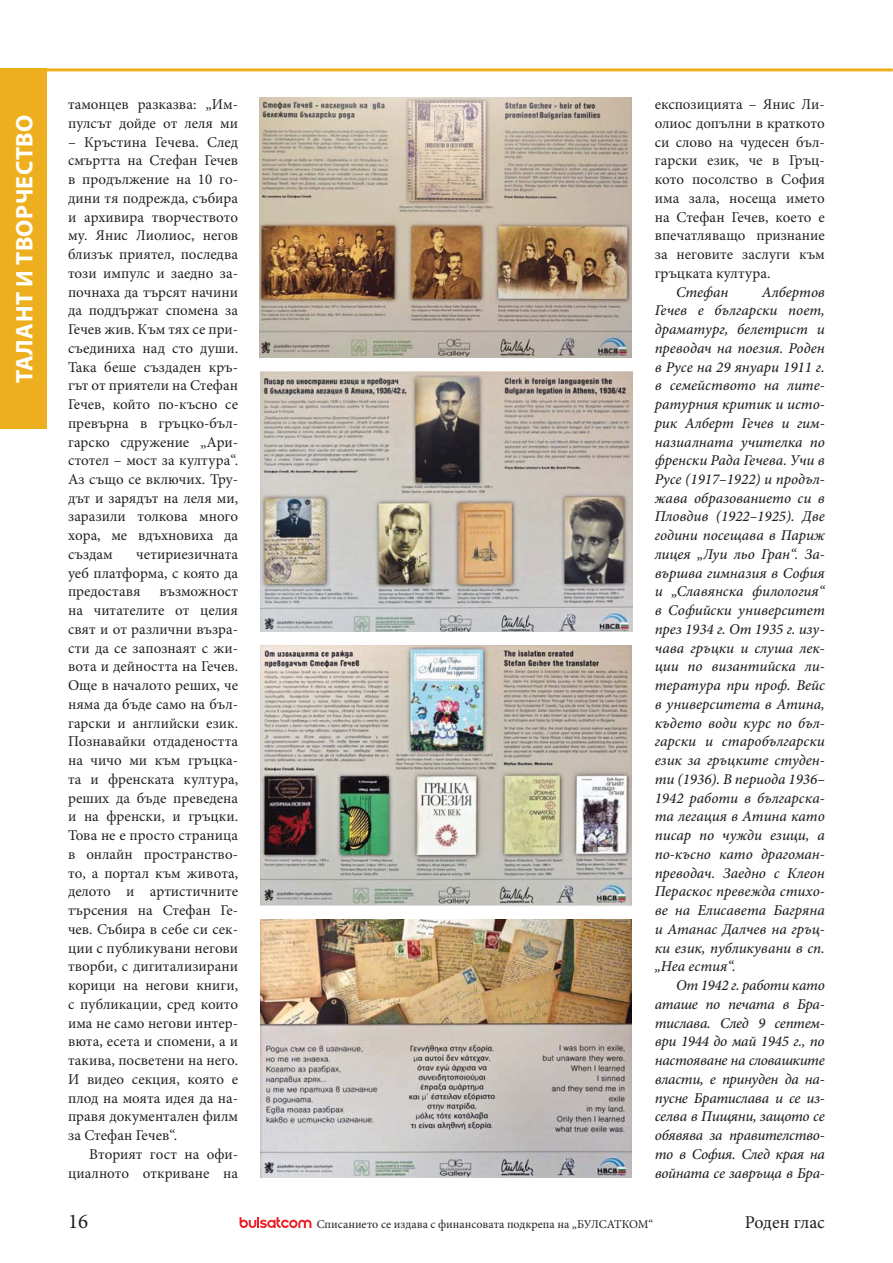
<style>
.page{position:relative;width:893px;height:1263px;background:#fff}
.page>*{position:absolute;margin:0;border:0;box-sizing:border-box;transform-origin:0 0}
.t1{font:700 24px "Myriad Pro";letter-spacing:.02em;color:#fff}
.t2{font:21px "Minion Pro";color:#231f20}
.t3{font:18px "Minion Pro";letter-spacing:-.005em;color:#231f20}
.t4{font:15px/18.8px "Minion Pro";color:#231f20;text-align:justify}
.t5{font:italic 500 15px/18.8px "Minion Pro";letter-spacing:-.015em;color:#231f20;text-align:justify}
.t6{font:12px "Minion Pro";color:#231f20}
</style>
<div class="page">
<svg style="left:240px;top:1217px;width:71px;height:11px"></svg>
<hr style="left:0;top:68px;width:893px;height:3px;background:#eeaf1f">
<div style="left:0;top:68px;width:47px;height:361px;background:#eeaf1f"></div>
<img style="left:260px;top:919px;width:371px;height:259px">
<img style="left:260px;top:645px;width:372px;height:260px">
<img style="left:259px;top:97px;width:373px;height:261px">
<img style="left:260px;top:372px;width:373px;height:259px">
<h1 class="t1" style="left:10px;top:383px;width:270px;rotate:-90deg">ТАЛАНТ И ТВОРЧЕСТВО</h1>
<p class="t4" style="left:68px;top:95px;width:172px">тамонцев разказва: „Им&shy;пулсът дойде от леля ми</p>
<p class="t4" style="left:68px;top:132px;width:172px">– Кръстина Гечева. След смъртта на Стефан Гечев в продължение на 10 го&shy;дини тя подрежда, събира и архивира творчеството му. Янис Лиолиос, негов близък приятел, последва този импулс и заедно за&shy;почнаха да търсят начини да поддържат спомена за Гечев жив. Към тях се при&shy;съединиха над сто души.<br>Така беше създаден кръ&shy;гът от приятели на Стефан Гечев, който по-късно се превърна в гръцко-бъл&shy;гарско сдружение „Ари&shy;стотел – мост за култура“.<br>Аз също се включих. Тру&shy;дът и зарядът на леля ми, заразили толкова много хора, ме вдъхновиха да създам</p>
<p class="t4" style="left:68px;top:544px;width:172px;text-indent:68px">четириезичната уеб платформа, с която да предоставя</p>
<p class="t4" style="left:68px;top:582px;width:172px;text-indent:91px">възможност на читателите от целия свят и от различни възра&shy;сти да се запознаят с жи&shy;вота и дейността на Гечев.<br>Още в началото реших, че няма да бъде само на бъл&shy;гарски и английски език.<br>Познавайки отдадеността на чичо ми към гръцка&shy;та и френската култура, реших да бъде преведена и на френски, и гръцки.<br>Това не е просто страница в онлайн пространство&shy;то, а портал към живота, делото и артистичните търсения на Стефан Ге&shy;чев. Събира в себе си сек&shy;ции с публикувани негови творби, с дигитализирани корици на негови книги, с публикации, сред които има не само негови интер&shy;вюта, есета и спомени, а и такива, посветени на него.<br>И видео секция, която е плод на моята идея да на&shy;правя документален филм за Стефан Гечев“.</p>
<p class="t4" style="left:68px;top:1144px;width:172px;text-align:right">Вторият гост на офи&shy;циалното откриване на</p>
<p class="t4" style="left:655px;top:95px;width:172px">експозицията – Янис Ли&shy;олиос допълни в краткото си слово на чудесен бъл&shy;гарски език, че в Гръц&shy;кото посолство в София има зала, носеща името на Стефан Гечев, което е впечатляващо признание за неговите заслуги към гръцката култура.</p>
<p class="t5" style="left:676px;top:282px;width:54px">Стефан</p>
<p class="t5" style="left:655px;top:282px;width:172px;text-indent:107px">Албертов Гечев е български поет, драматург, белетрист и преводач на поезия. Роден в Русе на 29 януари 1911 г. в семейството на лите&shy;ратурния критик и исто&shy;рик Алберт Гечев и гим&shy;назиалната учителка по френски Рада Гечева. Учи в Русе (1917–1922) и продъл&shy;жава образованието си в Пловдив (1922–1925). Две години посещава в Париж лицея „Луи льо Гран“. За&shy;вършва гимназия в София и „Славянска филология“ в Софийски университет през 1934 г. От 1935 г. изу&shy;чава гръцки и слуша лек&shy;ции по византийска ли&shy;тература при проф. Вейс в университета в Атина, където води курс по бъл&shy;гарски и старобългарски език за гръцките студен&shy;ти (1936). В периода 1936– 1942 работи в българска&shy;та легация в Атина като писар по чужди езици, а по-късно като драгоман&shy;преводач. Заедно с Клеон Пераскос превежда стихо&shy;ве на Елисавета Багряна и Атанас Далчев на гръц&shy;ки език, публикувани в сп. „Неа естия“.</p>
<p class="t5" style="left:655px;top:976px;width:172px;text-indent:21px">От 1942 г. работи като аташе по печата в Бра&shy;тислава. След 9 септем&shy;ври 1944 до май 1945 г., по настояване на словашките власти, е принуден да на&shy;пусне Братислава и се из&shy;селва в Пищяни, защото се обявява за правителство&shy;то в София. След края на войната се завръща в Бра-</p>
<h2 class="t2" style="left:68px;top:1209px;width:22px">16</h2>
<p class="t6" style="left:317px;top:1217px;width:338px">Списанието се издава с финансовата подкрепа на „БУЛСАТКОМ“</p>
<p class="t3" style="left:745px;top:1211px;width:82px">Роден глас</p>
</div>
